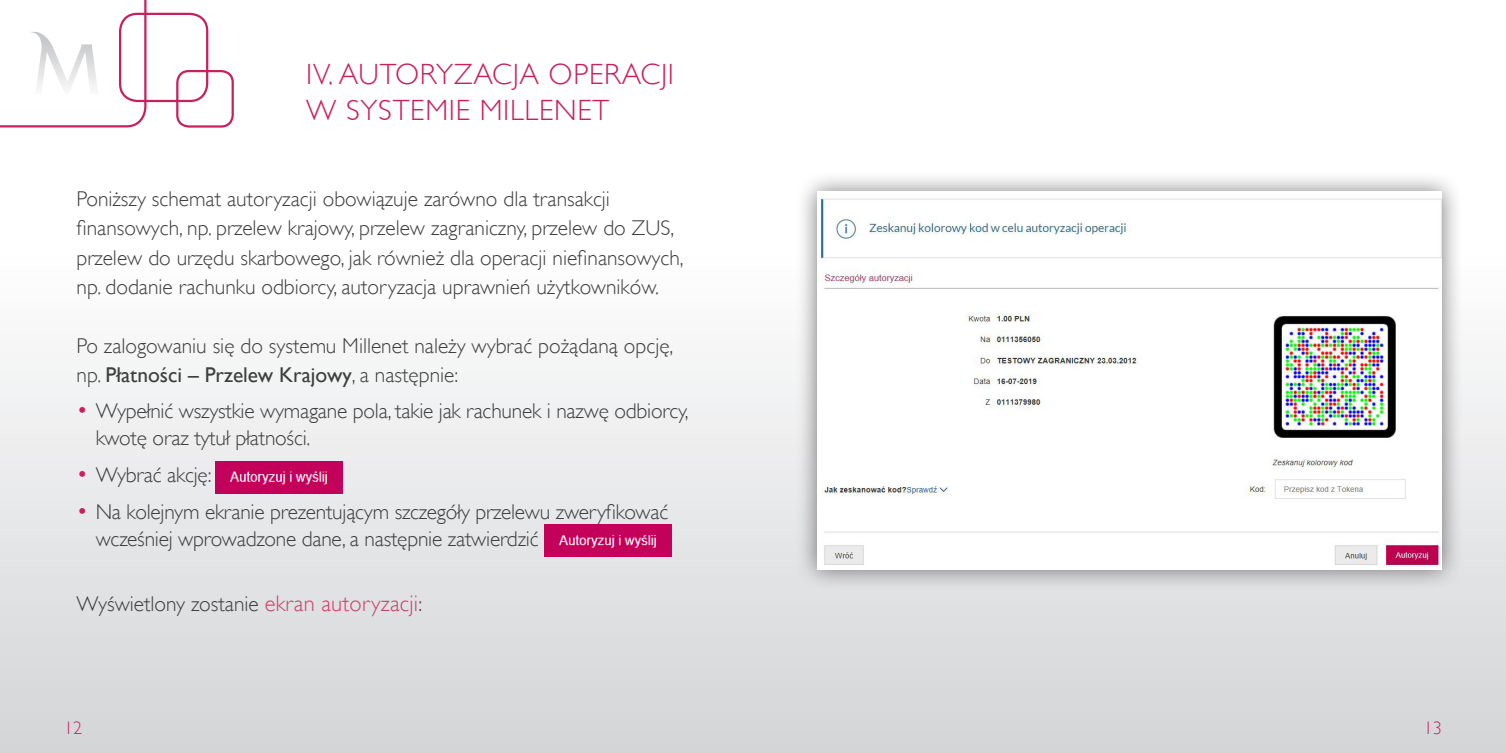
<style>
.page{position:relative;width:1506px;height:753px;background:#fff}
.page>*{position:absolute;margin:0;border:0;box-sizing:border-box;transform-origin:0 0}
.t1{font:300 29.25px/36px "Gill Sans";letter-spacing:.025em;color:#c8205d}
.tekst{font:300 21.38px/29.2px "Gill Sans";color:#3e3e3f}
.t2{font:300 18px "Gill Sans";color:#c8205d}
.s1{font-weight:400}
.s2{font-size:23.4px;color:#c8205d}
.s3{font-size:22.5px;color:#cc3f67}
</style>
<div class="page">
<div style="left:0;top:0;width:1505px;height:753px;background:linear-gradient(to bottom,#fff,#d8d9db)"></div>
<img style="left:215px;top:461px;width:128px;height:32px">
<img style="left:544px;top:525px;width:127px;height:32px">
<div style="left:119px;top:13px;width:89px;height:89px;border:2px solid #c8205d;border-radius:17px"></div>
<div style="left:176px;top:70px;width:58px;height:58px;border:2px solid #c8205d;border-radius:11px"></div>
<svg style="left:0;top:0;width:146px;height:127px"></svg>
<div style="left:795px;top:170px;width:667px;height:421px;background:#231f20;opacity:.6"></div>
<img style="left:817px;top:192px;width:624px;height:377px">
<p class="t1" style="left:306px;top:57px;width:369px">IV. AUTORYZACJA OPERACJI<br>W SYSTEMIE MILLENET</p>
<p class="tekst" style="left:77px;top:184px;width:608px">Poniższy schemat autoryzacji obowiązuje zarówno dla transakcji finansowych, np. przelew krajowy, przelew zagraniczny, przelew do ZUS, przelew do urzędu skarbowego, jak również dla operacji niefinansowych, np. dodanie rachunku odbiorcy, autoryzacja uprawnień użytkowników.</p>
<p class="tekst" style="left:77px;top:331px;width:598px">Po zalogowaniu się do systemu Millenet należy wybrać pożądaną opcję, np. <span class="s1">Płatności – Przelew Krajowy</span>, a następnie:</p>
<p class="tekst" style="left:96px;top:398px;width:594px;line-height:27px;text-indent:-19px"><span class="s2">•</span> Wypełnić wszystkie wymagane pola, takie jak rachunek i nazwę odbiorcy, kwotę oraz tytuł płatności.</p>
<p class="tekst" style="left:77px;top:460px;width:136px"><span class="s2">•</span> Wybrać akcję:</p>
<p class="tekst" style="left:96px;top:498px;width:574px;line-height:27px;text-indent:-19px"><span class="s2">•</span> Na kolejnym ekranie prezentującym szczegóły przelewu zweryfikować wcześniej wprowadzone dane, a następnie zatwierdzić</p>
<p class="tekst" style="left:77px;top:588px;width:347px">Wyświetlony zostanie <span class="s3">ekran autoryzacji</span>:</p>
<p class="t2" style="left:64px;top:717px;width:19px">12</p>
<p class="t2" style="left:1423px;top:717px;width:19px">13</p>
</div>
